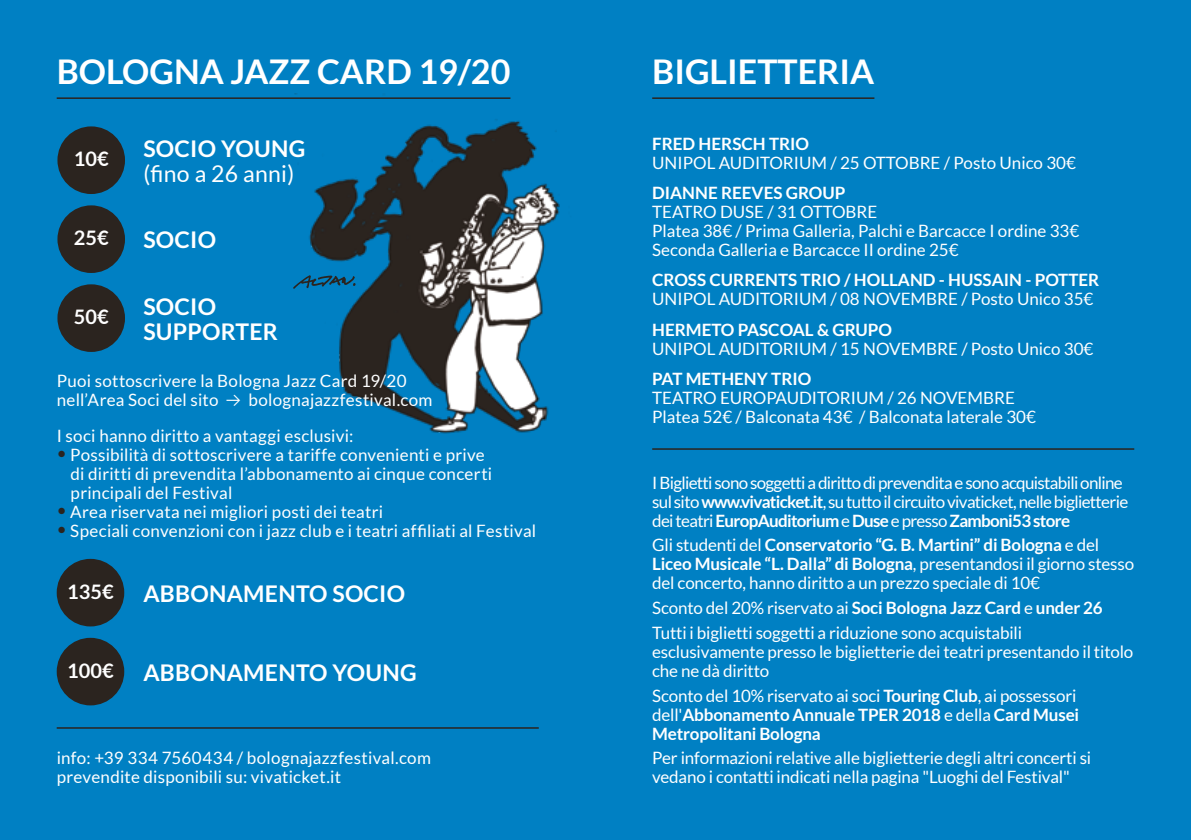
<style>
.page{position:relative;width:1191px;height:840px;background:#fff}
.page>*{position:absolute;margin:0;border:0;box-sizing:border-box;transform-origin:0 0}
.t1{font:700 34px "Lato";color:#fff}
.t2{font:700 23px/25px "Lato";letter-spacing:.01em;color:#fff}
.t3{font:23px "Lato";letter-spacing:.01em;color:#fff}
.t4{font:700 20px "Lato";color:#fff}
.t5{font:17px/19px "Lato";color:#fff}
.t6{font:700 17px/19px "Lato";color:#fff}
.t7{font:17px/19px "Lato";letter-spacing:-.04em;color:#fff}
.s1{font-family:"Klavika Arrows"}
.s2{color:#2b241f}
.s3{font-weight:700}
.s4{font-weight:400}
</style>
<div class="page">
<div style="left:0;top:0;width:1191px;height:839px;background:#0080c3"></div>
<img style="left:295px;top:94px;width:265px;height:340px">
<svg style="left:293px;top:275px;width:62px;height:14px"></svg>
<hr style="left:57px;top:97px;width:453px;height:2px;background:#2b241f">
<hr style="left:57px;top:726px;width:482px;height:2px;background:#2b241f">
<div style="left:57px;top:558px;width:67px;height:68px;background:#2b241f;border-radius:50%"></div>
<div style="left:57px;top:637px;width:67px;height:68px;background:#2b241f;border-radius:50%"></div>
<hr style="left:652px;top:97px;width:222px;height:2px;background:#2b241f">
<hr style="left:652px;top:448px;width:482px;height:1px;background:#2b241f">
<div style="left:57px;top:126px;width:68px;height:68px;background:#2b241f;border-radius:50%"></div>
<div style="left:57px;top:205px;width:68px;height:68px;background:#2b241f;border-radius:50%"></div>
<div style="left:57px;top:284px;width:68px;height:68px;background:#2b241f;border-radius:50%"></div>
<h1 class="t1" style="left:57px;top:52px;width:455px">BOLOGNA JAZZ CARD 19/20</h1>
<p class="t4" style="left:74px;top:147px;width:36px">10€</p>
<h2 class="t2" style="left:143px;top:136px;width:163px">SOCIO YOUNG</h2>
<h2 class="t3" style="left:143px;top:161px;width:152px">(fino a 26 anni)</h2>
<p class="t4" style="left:74px;top:226px;width:36px">25€</p>
<h2 class="t2" style="left:143px;top:227px;width:74px">SOCIO</h2>
<p class="t4" style="left:74px;top:305px;width:36px">50€</p>
<h2 class="t2" style="left:143px;top:293px;width:136px">SOCIO<br>SUPPORTER</h2>
<p class="t5" style="left:57px;top:371px;width:377px">Puoi sottoscrivere la Bologna Jazz Card 19/20 nell’Area Soci del sito <span class="s1">B</span> bolognajazzfestival.com</p>
<p class="t5" style="left:57px;top:426px;width:298px">I soci hanno diritto a vantaggi esclusivi:</p>
<p class="t5" style="left:71px;top:445px;width:423px;text-indent:-14px"><span class="s2">•</span> Possibilità di sottoscrivere a tariffe convenienti e prive di diritti di prevendita l’abbonamento ai cinque concerti principali del Festival</p>
<p class="t5" style="left:57px;top:502px;width:328px"><span class="s2">•</span> Area riservata nei migliori posti dei teatri</p>
<p class="t5" style="left:57px;top:521px;width:481px"><span class="s2">•</span> Speciali convenzioni con i jazz club e i teatri affiliati al Festival</p>
<p class="t4" style="left:67px;top:579px;width:48px">135€</p>
<h2 class="t2" style="left:143px;top:580px;width:263px">ABBONAMENTO SOCIO</h2>
<p class="t4" style="left:67px;top:658px;width:48px">100€</p>
<h2 class="t2" style="left:143px;top:659px;width:275px">ABBONAMENTO YOUNG</h2>
<p class="t5" style="left:57px;top:748px;width:376px">info: +39 334 7560434 / bolognajazzfestival.com prevendite disponibili su: vivaticket.it</p>
<h1 class="t1" style="left:652px;top:52px;width:224px">BIGLIETTERIA</h1>
<p class="t6" style="left:652px;top:133px;width:158px">FRED HERSCH TRIO</p>
<p class="t5" style="left:652px;top:153px;width:425px">UNIPOL AUDITORIUM / 25 OTTOBRE / Posto Unico 30€</p>
<p class="t6" style="left:652px;top:183px;width:195px">DIANNE REEVES GROUP</p>
<p class="t5" style="left:652px;top:202px;width:428px">TEATRO DUSE / 31 OTTOBRE<br>Platea 38€ / Prima Galleria, Palchi e Barcacce I ordine 33€<br>Seconda Galleria e Barcacce II ordine 25€</p>
<p class="t6" style="left:652px;top:270px;width:449px">CROSS CURRENTS TRIO / HOLLAND - HUSSAIN - POTTER</p>
<p class="t5" style="left:652px;top:289px;width:443px">UNIPOL AUDITORIUM / 08 NOVEMBRE / Posto Unico 35€</p>
<p class="t6" style="left:652px;top:320px;width:241px">HERMETO PASCOAL &amp; GRUPO</p>
<p class="t5" style="left:652px;top:339px;width:443px">UNIPOL AUDITORIUM / 15 NOVEMBRE / Posto Unico 30€</p>
<p class="t6" style="left:652px;top:369px;width:161px">PAT METHENY TRIO</p>
<p class="t5" style="left:652px;top:388px;width:385px">TEATRO EUROPAUDITORIUM / 26 NOVEMBRE<br>Platea 52€ / Balconata 43€ / Balconata laterale 30€</p>
<p class="t7" style="left:652px;top:472px;width:477px">I Biglietti sono soggetti a diritto di prevendita e sono acquistabili online sul sito <span class="s3">www.vivaticket.it</span>, su tutto il circuito vivaticket, nelle biglietterie dei teatri <span class="s3">EuropAuditorium</span> e <span class="s3">Duse</span> e presso <span class="s3">Zamboni53 store</span></p>
<p class="t5" style="left:652px;top:535px;width:483px">Gli studenti del <span class="s3">Conservatorio “G. B. Martini” di Bologna</span> e del<br><span class="s3">Liceo Musicale “L. Dalla” di Bologna</span>, presentandosi il giorno stesso del concerto, hanno diritto a un prezzo speciale di 10€</p>
<p class="t5" style="left:652px;top:595px;width:452px;line-height:24.6px">Sconto del 20% riservato ai <span class="s3">Soci Bologna Jazz Card</span> e <span class="s3">under 26<br></span>Tutti i biglietti soggetti a riduzione sono acquistabili</p>
<p class="t5" style="left:652px;top:641px;width:483px">esclusivamente presso le biglietterie dei teatri presentando il titolo che ne dà diritto</p>
<p class="t6" style="left:652px;top:685px;width:428px"><span class="s4">Sconto del 10% riservato ai soci</span> Touring Club<span class="s4">, ai possessori dell'</span>Abbonamento Annuale TPER 2018 <span class="s4">e della</span> Card Musei<br>Metropolitani Bologna</p>
<p class="t5" style="left:652px;top:748px;width:440px">Per informazioni relative alle biglietterie degli altri concerti si vedano i contatti indicati nella pagina "Luoghi del Festival"</p>
</div>
